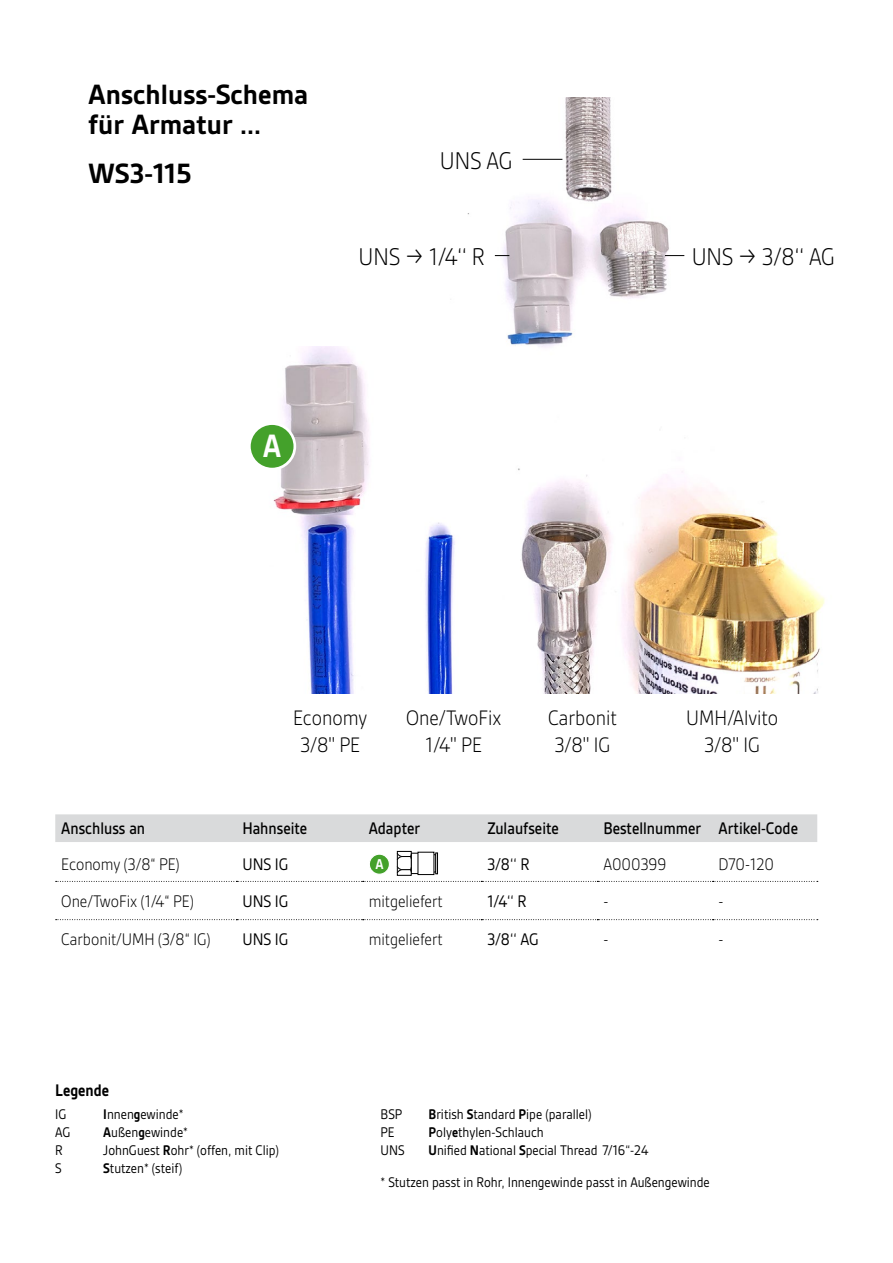
<style>
.page{position:relative;width:893px;height:1263px;background:#fff}
.page>*{position:absolute;margin:0;border:0;box-sizing:border-box;transform-origin:0 0}
.t1{font:700 34.8px "Gesta";color:#fff;scale:.9 1}
.t2{font:700 30px/30px "Gesta";color:#000}
.t3{font:300 25.95px "Gesta";color:#000;scale:.9 1}
.t4{font:300 22.5px/27px "Gesta";color:#000;text-align:center;scale:.9 1}
.t5{font:300 18px "Gesta";color:#000;scale:.9 1}
.t6{font:500 18px "Gesta";color:#000;scale:.9 1}
.t7{font:18px "Gesta";color:#000;scale:.9 1}
.t8{font:700 18px "Gesta";color:#000;scale:.9 1}
.t9{font:700 15.3px "Gesta";color:#fff;scale:.9 1}
.t10{font:15px "Gesta";color:#000;scale:.9 1}
.s1{font-weight:700}
</style>
<div class="page">
<img style="left:273px;top:346px;width:552px;height:347px">
<div style="left:249px;top:424px;width:46px;height:45px;background:#44a12b;border-radius:50%"></div>
<div style="left:248px;top:422px;width:48px;height:48px;border:3px solid #fff;border-radius:50%"></div>
<img style="left:439px;top:98px;width:293px;height:262px">
<hr style="left:523px;top:159px;width:39px;height:1px;background:#000">
<svg style="left:495px;top:255px;width:14px;height:1px"></svg>
<svg style="left:665px;top:255px;width:19px;height:1px"></svg>
<div style="left:55px;top:814px;width:762px;height:28px;background:#d9dadb"></div>
<svg style="left:56px;top:881px;width:762px;height:1px"></svg>
<svg style="left:56px;top:919px;width:762px;height:1px"></svg>
<div style="left:369px;top:854px;width:20px;height:20px;background:#44a12b;border-radius:50%"></div>
<div style="left:369px;top:853px;width:21px;height:22px;border:1px solid #fff;border-radius:50%"></div>
<svg style="left:417px;top:855px;width:1px;height:17px"></svg>
<div style="left:411px;top:853px;width:11px;height:21px;border:1px solid #000"></div>
<div style="left:397px;top:851px;width:15px;height:25px;border:1px solid #000"></div>
<svg style="left:397px;top:852px;width:15px;height:22px"></svg>
<div style="left:418px;top:852px;width:16px;height:22px;background:#fff"></div>
<div style="left:435px;top:852px;width:3px;height:22px;border:1px solid #000"></div>
<h2 class="t2" style="left:88px;top:79px;width:222px">Anschluss-Schema für Armatur ...</h2>
<h2 class="t2" style="left:88px;top:158px;width:105px">WS3-115</h2>
<h3 class="t3" style="left:440px;top:146px;width:82px">UNS AG</h3>
<h3 class="t3" style="left:359px;top:242px;width:142px">UNS 1/4‘‘ R</h3>
<h1 class="t1" style="left:263px;top:426px;width:22px">A</h1>
<h3 class="t3" style="left:692px;top:242px;width:161px">UNS 3/8‘‘ AG</h3>
<h3 class="t4" style="left:293px;top:704px;width:84px">Economy<br>3/8'' PE</h3>
<h3 class="t4" style="left:406px;top:704px;width:107px">One/TwoFix<br>1/4'' PE</h3>
<h3 class="t4" style="left:548px;top:704px;width:78px;text-align:left">Carbonit<br>3/8'' IG</h3>
<h3 class="t4" style="left:686px;top:704px;width:104px">UMH/Alvito<br>3/8'' IG</h3>
<p class="t6" style="left:61px;top:817px;width:95px">Anschluss an</p>
<p class="t6" style="left:242px;top:817px;width:74px">Hahnseite</p>
<p class="t6" style="left:369px;top:817px;width:59px">Adapter</p>
<p class="t6" style="left:487px;top:817px;width:81px">Zulaufseite</p>
<p class="t6" style="left:603px;top:817px;width:218px">Bestellnummer Artikel-Code</p>
<p class="t5" style="left:61px;top:854px;width:133px">Economy (3/8“ PE)</p>
<p class="t7" style="left:242px;top:854px;width:53px">UNS IG</p>
<p class="t9" style="left:375px;top:855px;width:11px">A</p>
<p class="t7" style="left:487px;top:854px;width:48px">3/8‘‘ R</p>
<p class="t5" style="left:603px;top:854px;width:72px">A000399</p>
<p class="t5" style="left:719px;top:854px;width:63px">D70-120</p>
<p class="t5" style="left:61px;top:891px;width:149px">One/TwoFix (1/4“ PE)</p>
<p class="t7" style="left:242px;top:891px;width:53px">UNS IG</p>
<p class="t5" style="left:369px;top:891px;width:83px">mitgeliefert</p>
<p class="t7" style="left:487px;top:891px;width:45px">1/4‘‘ R</p>
<p class="t5" style="left:603px;top:891px;width:7px">-</p>
<p class="t5" style="left:719px;top:891px;width:7px">-</p>
<p class="t5" style="left:61px;top:929px;width:167px">Carbonit/UMH (3/8“ IG)</p>
<p class="t7" style="left:242px;top:929px;width:53px">UNS IG</p>
<p class="t5" style="left:369px;top:929px;width:83px">mitgeliefert</p>
<p class="t7" style="left:487px;top:929px;width:59px">3/8‘‘ AG</p>
<p class="t5" style="left:603px;top:929px;width:7px">-</p>
<p class="t5" style="left:719px;top:929px;width:7px">-</p>
<p class="t8" style="left:55px;top:1080px;width:61px">Legende</p>
<p class="t10" style="left:55px;top:1105px;width:14px">IG</p>
<p class="t10" style="left:103px;top:1105px;width:91px"><span class="s1">I</span>nnen<span class="s1">g</span>ewinde*</p>
<p class="t10" style="left:55px;top:1123px;width:18px">AG</p>
<p class="t10" style="left:103px;top:1123px;width:96px"><span class="s1">A</span>ußen<span class="s1">g</span>ewinde*</p>
<p class="t10" style="left:55px;top:1141px;width:10px">R</p>
<p class="t10" style="left:103px;top:1141px;width:197px">JohnGuest <span class="s1">R</span>ohr* (offen, mit Clip)</p>
<p class="t10" style="left:55px;top:1159px;width:9px">S</p>
<p class="t10" style="left:103px;top:1159px;width:89px"><span class="s1">S</span>tutzen* (steif)</p>
<p class="t10" style="left:381px;top:1105px;width:26px">BSP</p>
<p class="t10" style="left:429px;top:1105px;width:183px"><span class="s1">B</span>ritish <span class="s1">S</span>tandard <span class="s1">P</span>ipe (parallel)</p>
<p class="t10" style="left:381px;top:1123px;width:17px">PE</p>
<p class="t10" style="left:429px;top:1123px;width:129px"><span class="s1">P</span>oly<span class="s1">e</span>thylen-Schlauch</p>
<p class="t10" style="left:381px;top:1141px;width:28px">UNS</p>
<p class="t10" style="left:429px;top:1141px;width:246px"><span class="s1">U</span>nified <span class="s1">N</span>ational <span class="s1">S</span>pecial Thread 7/16‘‘-24</p>
<p class="t10" style="left:381px;top:1174px;width:367px">* Stutzen passt in Rohr, Innengewinde passt in Außengewinde</p>
</div>
